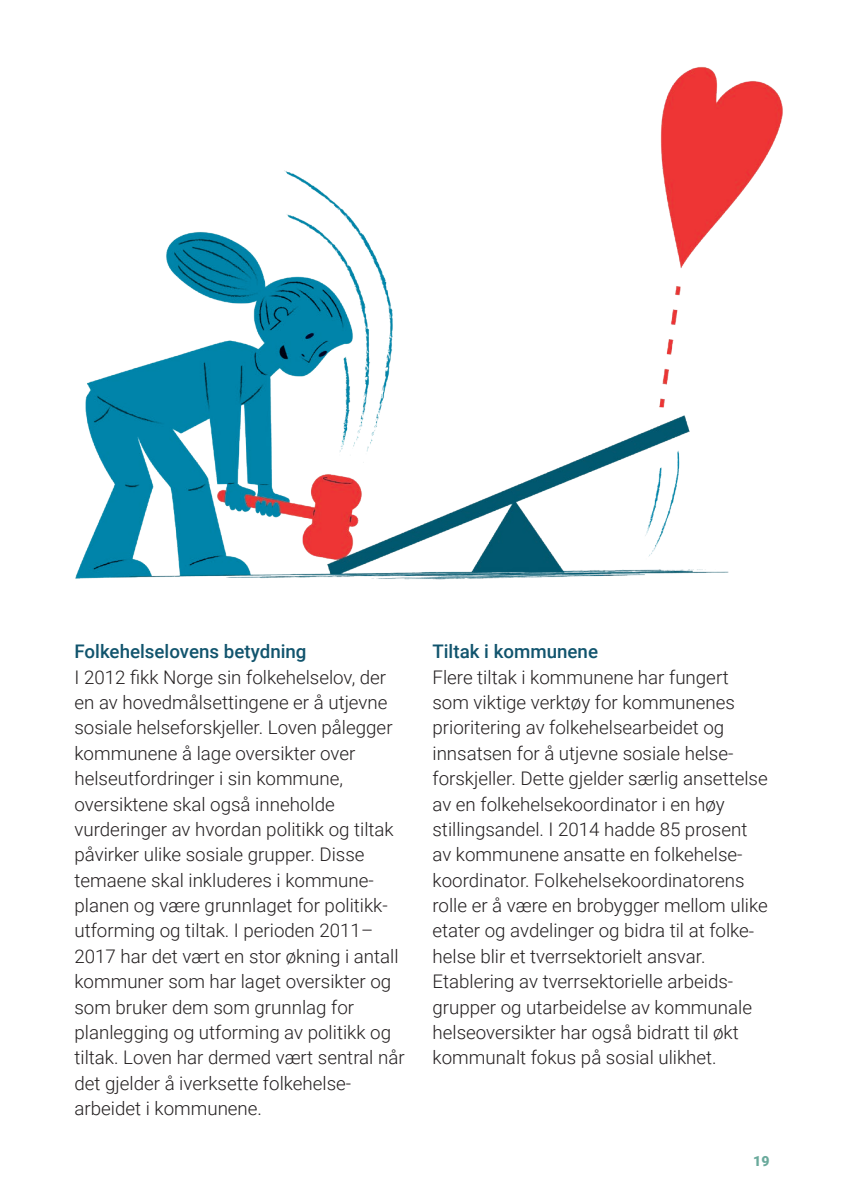
<style>
.page{position:relative;width:844px;height:1191px;background:#fff}
.page>*{position:absolute;margin:0;border:0;box-sizing:border-box;transform-origin:0 0}
.t1{font:300 18.72px/25.4px "Roboto";color:#231f20}
.t2{font:500 18.72px "Roboto";color:#11546d}
.t3{font:900 14px "Roboto";color:#69a99b}
</style>
<div class="page">
<img style="left:75px;top:67px;width:708px;height:513px">
<p class="t2" style="left:74px;top:638px;width:233px">Folkehelselovens betydning</p>
<p class="t1" style="left:74px;top:663px;width:331px">I 2012 fikk Norge sin folkehelselov, der en av hovedmålsettingene er å utjevne sosiale helseforskjeller. Loven pålegger kommunene å lage oversikter over helseutfordringer i sin kommune, oversiktene skal også inneholde vurderinger av hvordan politikk og tiltak påvirker ulike sosiale grupper. Disse temaene skal inkluderes i kommune&shy;planen og være grunnlaget for politikk&shy;utforming og tiltak. I perioden 2011– 2017 har det vært en stor økning i antall kommuner som har laget oversikter og som bruker dem som grunnlag for planlegging og utforming av politikk og tiltak. Loven har dermed vært sentral når det gjelder å iverksette folkehelse&shy;arbeidet i kommunene.</p>
<p class="t2" style="left:432px;top:638px;width:167px">Tiltak i kommunene</p>
<p class="t1" style="left:432px;top:663px;width:337px">Flere tiltak i kommunene har fungert som viktige verktøy for kommunenes prioritering av folkehelsearbeidet og innsatsen for å utjevne sosiale helse&shy;forskjeller. Dette gjelder særlig ansettelse av en folkehelsekoordinator i en høy stillingsandel. I 2014 hadde 85 prosent av kommunene ansatte en folkehelse&shy;koordinator. Folkehelsekoordinatorens rolle er å være en brobygger mellom ulike etater og avdelinger og bidra til at folke&shy;helse blir et tverrsektorielt ansvar.<br>Etablering av tverrsektorielle arbeids&shy;grupper og utarbeidelse av kommunale helseoversikter har også bidratt til økt kommunalt fokus på sosial ulikhet.</p>
<p class="t3" style="left:753px;top:1151px;width:18px">19</p>
</div>
